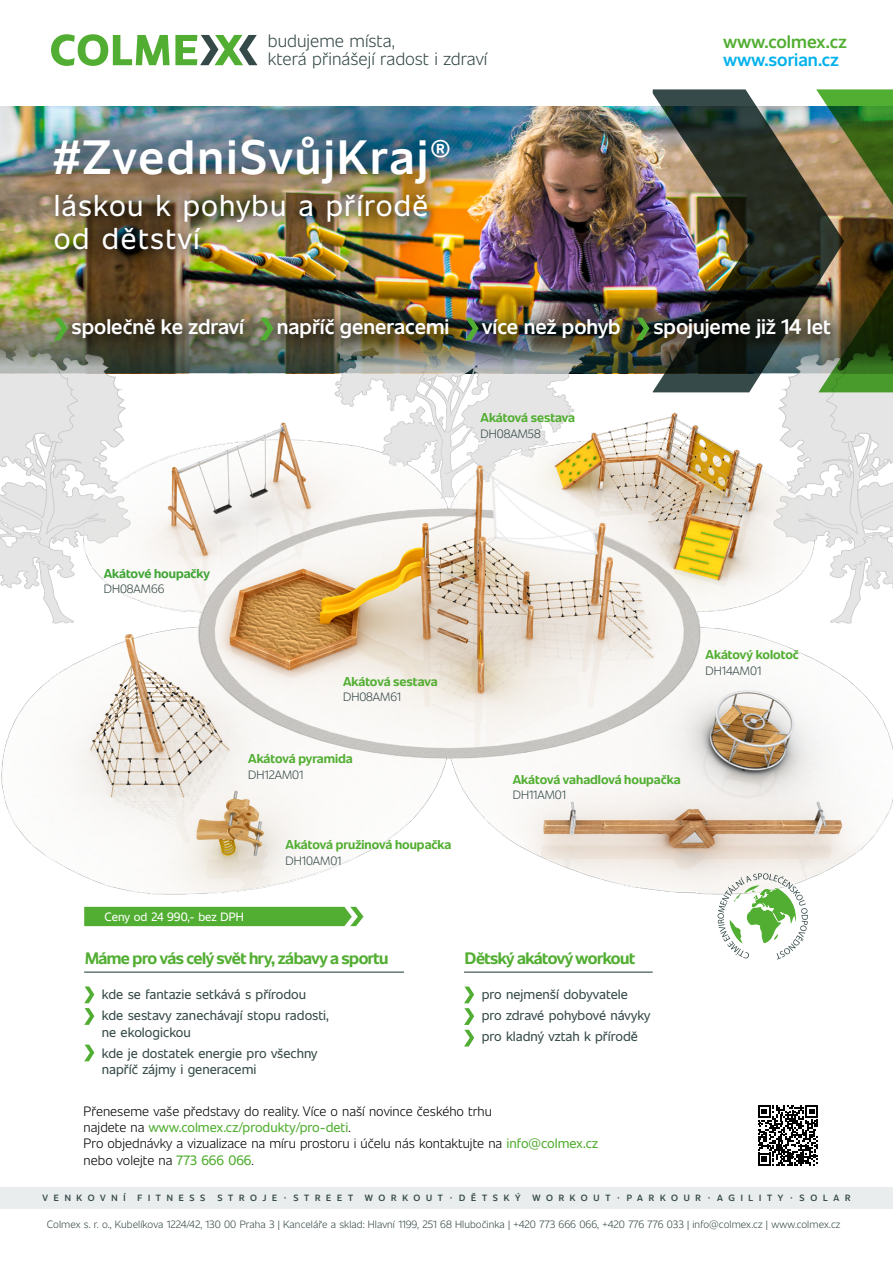
<style>
.page{position:relative;width:893px;height:1263px;background:#fff}
.page>*{position:absolute;margin:0;border:0;box-sizing:border-box;transform-origin:0 0}
.t1{font:600 47.85px "Unitext";letter-spacing:.05em;color:#fff}
.t2{font:30px/33px "Unitext";letter-spacing:.04em;color:#fff}
.t3{font:600 21px "Unitext";color:#fff}
.t4{font:600 18px "Unitext";color:#52ae32}
.t5{font:600 18px "Unitext";color:#00b1eb}
.t6{font:300 17.7px/17.7px "Unitext";color:#364a49}
.t7{font:700 16.5px "Unitext";letter-spacing:-.03em;color:#52ae32}
.t8{font:300 13.5px/16.2px "Unitext";color:#000}
.t9{font:13.5px/21px "Unitext";color:#364a49}
.t10{font:700 12.75px "Unitext";color:#52ae32}
.t11{font:700 12.75px "Unitext";color:#3fa535}
.t12{font:300 12px "Unitext";color:#364a49}
.t13{font:12px "Unitext";color:#fff}
.t14{font:300 10.5px "Unitext";letter-spacing:.005em;color:#364a49}
.t15{font:600 9px "Unitext";letter-spacing:.64em;color:#364a49}
.s1{font-weight:400;color:#52ae32}
</style>
<div class="page">
<img style="left:0;top:106px;width:653px;height:137px">
<img style="left:0;top:243px;width:893px;height:684px">
<svg style="left:51px;top:34px;width:206px;height:32px"></svg>
<img style="left:653px;top:89px;width:163px;height:303px">
<img style="left:816px;top:89px;width:77px;height:303px">
<img style="left:21px;top:106px;width:460px;height:110px">
<img style="left:41px;top:182px;width:400px;height:81px">
<img style="left:61px;top:309px;width:785px;height:46px">
<svg style="left:54px;top:318px;width:13px;height:22px"></svg>
<svg style="left:260px;top:318px;width:13px;height:22px"></svg>
<svg style="left:465px;top:318px;width:14px;height:22px"></svg>
<svg style="left:636px;top:318px;width:13px;height:22px"></svg>
<div style="left:0;top:1187px;width:893px;height:22px;background:#e9eded"></div>
<hr style="left:464px;top:971px;width:189px;height:2px;background:#364a49">
<svg style="left:464px;top:986px;width:10px;height:60px"></svg>
<hr style="left:84px;top:971px;width:320px;height:2px;background:#364a49">
<svg style="left:84px;top:986px;width:10px;height:39px"></svg>
<svg style="left:84px;top:1044px;width:10px;height:17px"></svg>
<svg style="left:717px;top:873px;width:91px;height:86px"></svg>
<svg style="left:758px;top:1105px;width:60px;height:61px"></svg>
<div style="left:84px;top:907px;width:280px;height:19px;background:#52ae32"></div>
<h3 class="t6" style="left:268px;top:31px;width:221px">budujeme místa,<br>která přinášejí radost i zdraví</h3>
<h1 class="t1" style="left:54px;top:123px;width:398px">#ZvedniSvůjKraj®</h1>
<h2 class="t2" style="left:54px;top:187px;width:376px">láskou k pohybu a přírodě od dětství</h2>
<h3 class="t4" style="left:723px;top:28px;width:125px">www.colmex.cz</h3>
<h3 class="t5" style="left:723px;top:46px;width:117px">www.sorian.cz</h3>
<h3 class="t3" style="left:72px;top:312px;width:174px">společně ke zdraví</h3>
<h3 class="t3" style="left:277px;top:312px;width:174px">napříč generacemi</h3>
<h3 class="t3" style="left:482px;top:312px;width:140px">více než pohyb</h3>
<h3 class="t3" style="left:653px;top:312px;width:179px">spojujeme již 14 let</h3>
<p class="t10" style="left:481px;top:409px;width:96px">Akátová sestava</p>
<p class="t12" style="left:481px;top:425px;width:62px">DH08AM58</p>
<p class="t11" style="left:104px;top:564px;width:108px">Akátové houpačky</p>
<p class="t12" style="left:104px;top:581px;width:62px">DH08AM66</p>
<p class="t10" style="left:343px;top:672px;width:96px">Akátová sestava</p>
<p class="t12" style="left:343px;top:688px;width:59px">DH08AM61</p>
<p class="t10" style="left:248px;top:749px;width:106px">Akátová pyramida</p>
<p class="t12" style="left:248px;top:766px;width:57px">DH12AM01</p>
<p class="t10" style="left:286px;top:835px;width:167px">Akátová pružinová houpačka</p>
<p class="t12" style="left:286px;top:852px;width:57px">DH10AM01</p>
<p class="t13" style="left:104px;top:908px;width:141px">Ceny od 24 990,- bez DPH</p>
<p class="t10" style="left:513px;top:770px;width:169px">Akátová vahadlová houpačka</p>
<p class="t12" style="left:513px;top:786px;width:55px">DH11AM01</p>
<p class="t7" style="left:85px;top:946px;width:305px">Máme pro vás celý svět hry, zábavy a sportu</p>
<p class="t9" style="left:102px;top:983px;width:229px">kde se fantazie setkává s přírodou kde sestavy zanechávají stopu radosti,</p>
<p class="t9" style="left:102px;top:1020px;width:217px">ne ekologickou<br>kde je dostatek energie pro všechny</p>
<p class="t9" style="left:102px;top:1058px;width:156px">napříč zájmy i generacemi</p>
<p class="t8" style="left:84px;top:1102px;width:516px">Přeneseme vaše představy do reality. Více o naší novince českého trhu<br>najdete na <span class="s1">www.colmex.cz/produkty/pro-deti</span>.<br>Pro objednávky a vizualizace na míru prostoru i účelu nás kontaktujte na <span class="s1">info@colmex.cz </span>nebo volejte na <span class="s1">773 666 066</span>.</p>
<p class="t7" style="left:465px;top:946px;width:172px">Dětský akátový workout</p>
<p class="t9" style="left:482px;top:983px;width:170px">pro nejmenší dobyvatele pro zdravé pohybové návyky pro kladný vztah k přírodě</p>
<p class="t10" style="left:706px;top:645px;width:95px">Akátový kolotoč</p>
<p class="t12" style="left:706px;top:662px;width:57px">DH14AM01</p>
<p class="t15" style="left:43px;top:1191px;width:84px">VENKOVNÍ</p>
<p class="t15" style="left:137px;top:1191px;width:69px">FITNESS</p>
<p class="t15" style="left:217px;top:1191px;width:137px">STROJE∙STREET</p>
<p class="t15" style="left:365px;top:1191px;width:157px">WORKOUT∙DĚTSKÝ</p>
<p class="t15" style="left:532px;top:1191px;width:320px">WORKOUT∙PARKOUR∙AGILITY∙SOLAR</p>
<p class="t14" style="left:47px;top:1217px;width:795px">Colmex s. r. o., Kubelíkova 1224/42, 130 00 Praha 3 | Kanceláře a sklad: Hlavní 1199, 251 68 Hlubočinka | +420 773 666 066, +420 776 776 033 | info@colmex.cz | www.colmex.cz</p>
</div>
